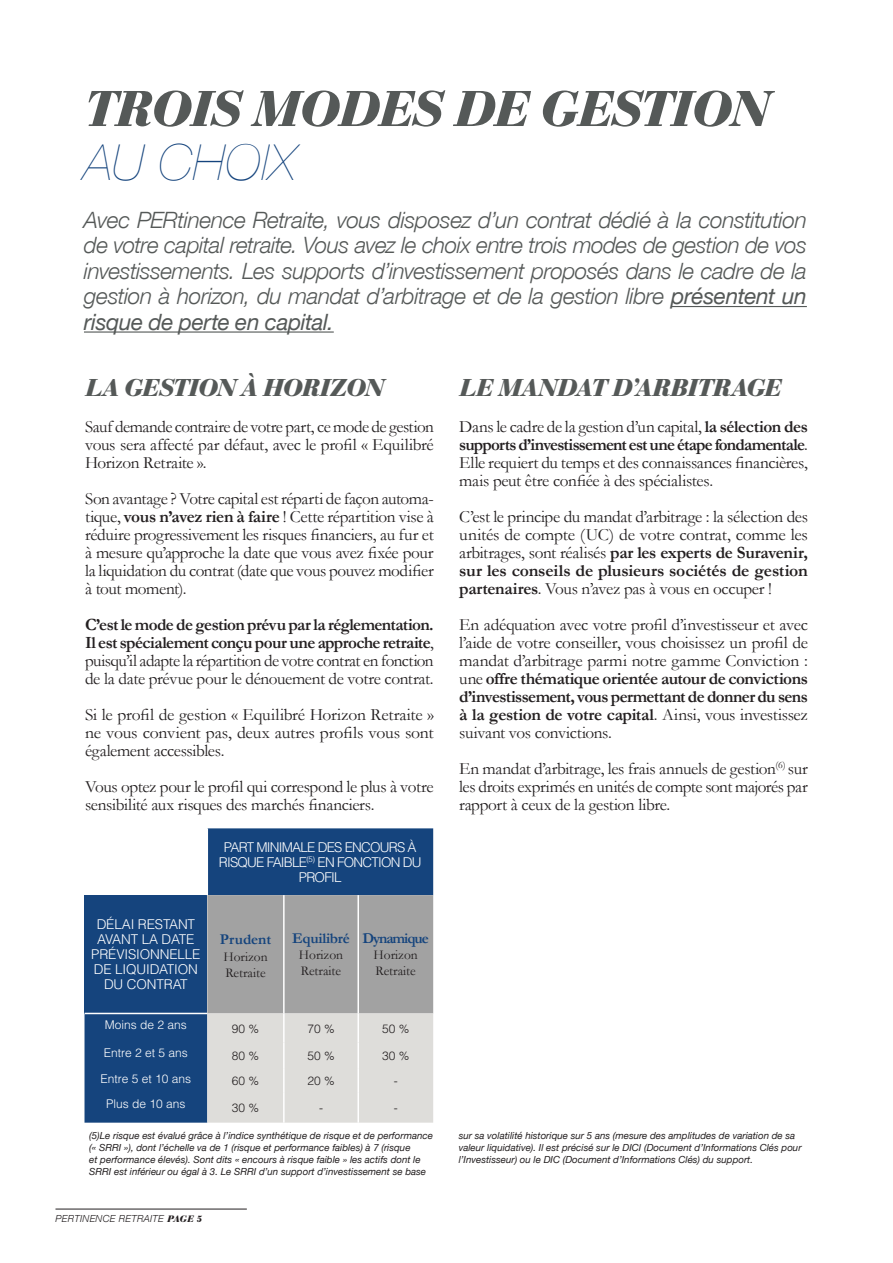
<style>
.page{position:relative;width:893px;height:1263px;background:#fff}
.page>*{position:absolute;margin:0;border:0;box-sizing:border-box;transform-origin:0 0}
.TITRE_GRAS{font:italic 700 52.5px "Bauer Bod T";letter-spacing:-.02em;color:#555958}
.TITRE_LIGHT{font:italic 200 49.5px "Helvetica Neue";letter-spacing:.01em;color:#15447d}
.titre_niveau_2{font:italic 700 25.5px "Bauer Bod T";letter-spacing:-.025em;color:#555958}
.texte_courant{font:italic 300 22.5px/25.5px "Helvetica Neue";letter-spacing:-.02em;color:#555958;text-align:justify}
.texte_courant-2{font:17.25px/18px "Garamond";letter-spacing:-.02em;color:#231f20;text-align:justify}
.t1{font:700 15px "Garamond";letter-spacing:-.02em;color:#15447d}
.t2{font:700 15px "Garamond";letter-spacing:-.07em;color:#15447d}
.t3{font:700 15px "Garamond";color:#15447d}
.t4{font:300 13.5px/15px "Helvetica LT Std";letter-spacing:-.01em;color:#fff;text-align:center}
.t5{font:300 13.5px/15px "Helvetica LT Std";letter-spacing:-.055em;color:#fff;text-align:center}
.t6{font:13.5px/16.2px "Garamond";color:#231f20}
.t7{font:300 12px "Helvetica LT Std";color:#fff}
.t8{font:300 12px "Helvetica LT Std";color:#231f20}
.t9{font:italic 9.75px/11.7px "Helvetica Neue";color:#231f20}
.chapeaux{font:italic 300 9.75px "Helvetica Neue";letter-spacing:.03em;color:#231f20}
.s1{font-weight:400}
.s2{font-weight:700}
.s3{font-family:"Bauer Bod T";font-weight:700}
</style>
<div class="page">
<hr style="left:671px;top:306px;width:136px;height:1px;background:#555958">
<hr style="left:84px;top:331px;width:250px;height:2px;background:#555958">
<svg style="left:85px;top:828px;width:348px;height:295px;fill:#15447d"></svg>
<div style="left:85px;top:895px;width:122px;height:118px;background:#15447d"></div>
<svg style="left:207px;top:895px;width:226px;height:228px;background:#bfbebd"></svg>
<hr style="left:207px;top:828px;width:1px;height:67px;background:#fff">
<hr style="left:283px;top:1013px;width:2px;height:29px;background:#fff">
<hr style="left:357px;top:1013px;width:2px;height:29px;background:#fff">
<hr style="left:283px;top:1042px;width:2px;height:26px;background:#fff">
<hr style="left:357px;top:1042px;width:2px;height:26px;background:#fff">
<hr style="left:283px;top:1068px;width:2px;height:25px;background:#fff">
<hr style="left:357px;top:1068px;width:2px;height:25px;background:#fff">
<hr style="left:283px;top:1093px;width:2px;height:30px;background:#fff">
<hr style="left:357px;top:1093px;width:2px;height:30px;background:#fff">
<hr style="left:283px;top:895px;width:2px;height:118px;background:#fff">
<hr style="left:357px;top:895px;width:2px;height:118px;background:#fff">
<hr style="left:85px;top:1013px;width:122px;height:1px;background:#fff">
<hr style="left:55px;top:1209px;width:192px;height:1px;background:#231f20">
<p class="TITRE_GRAS" style="left:84px;top:78px;width:686px">TROIS MODES DE GESTION</p>
<p class="TITRE_LIGHT" style="left:84px;top:134px;width:213px">AU CHOIX</p>
<p class="texte_courant" style="left:84px;top:207px;width:724px">Avec PERtinence Retraite, vous disposez d’un contrat dédié à la constitution de votre capital retraite. Vous avez le choix entre trois modes de gestion de vos investissements. Les supports d’investissement proposés dans le cadre de la gestion à horizon, du mandat d’arbitrage et de la gestion libre <span class="s1">présentent un risque de perte en capital.</span></p>
<p class="titre_niveau_2" style="left:85px;top:373px;width:300px">LA GESTION À HORIZON</p>
<p class="texte_courant-2" style="left:85px;top:417px;width:350px">Sauf demande contraire de votre part, ce mode de gestion vous sera affecté par défaut, avec le profil « Equilibré Horizon Retraite ».</p>
<p class="texte_courant-2" style="left:85px;top:489px;width:350px">Son avantage ? Votre capital est réparti de façon automa&shy;tique, <span class="s2">vous n’avez rien à faire</span> ! Cette répartition vise à réduire progressivement les risques financiers, au fur et à mesure qu’approche la date que vous avez fixée pour la liquidation du contrat (date que vous pouvez modifier à tout moment).</p>
<p class="texte_courant-2" style="left:85px;top:615px;width:350px"><span class="s2">C’est le mode de gestion prévu par la réglementation.<br>Il est spécialement conçu pour une approche retraite</span>, puisqu’il adapte la répartition de votre contrat en fonction de la date prévue pour le dénouement de votre contrat.</p>
<p class="texte_courant-2" style="left:85px;top:705px;width:350px">Si le profil de gestion « Equilibré Horizon Retraite » ne vous convient pas, deux autres profils vous sont également accessibles.</p>
<p class="texte_courant-2" style="left:85px;top:777px;width:350px">Vous optez pour le profil qui correspond le plus à votre sensibilité aux risques des marchés financiers.</p>
<p class="t4" style="left:91px;top:917px;width:111px">DÉLAI RESTANT<br>AVANT LA DATE<br>PRÉVISIONNELLE<br>DE LIQUIDATION<br>DU CONTRAT</p>
<p class="t5" style="left:219px;top:839px;width:204px">PART MINIMALE DES ENCOURS À<br>RISQUE FAIBLE<sup>(5)</sup> EN FONCTION DU<br>PROFIL</p>
<p class="t3" style="left:220px;top:929px;width:53px">Prudent</p>
<p class="t6" style="left:223px;top:948px;width:46px">Horizon<br>Retraite</p>
<p class="t1" style="left:292px;top:928px;width:59px">Equilibré</p>
<p class="t6" style="left:299px;top:946px;width:46px">Horizon<br>Retraite</p>
<p class="t2" style="left:363px;top:928px;width:68px">Dynamique</p>
<p class="t6" style="left:374px;top:946px;width:46px">Horizon</p>
<p class="t6" style="left:376px;top:963px;width:42px">Retraite</p>
<p class="t7" style="left:105px;top:1017px;width:84px">Moins de 2 ans</p>
<p class="t8" style="left:232px;top:1021px;width:29px">90 %</p>
<p class="t8" style="left:307px;top:1021px;width:29px">70 %</p>
<p class="t8" style="left:382px;top:1021px;width:29px">50 %</p>
<p class="t7" style="left:104px;top:1045px;width:85px">Entre 2 et 5 ans</p>
<p class="t8" style="left:232px;top:1048px;width:29px">80 %</p>
<p class="t8" style="left:307px;top:1048px;width:29px">50 %</p>
<p class="t8" style="left:382px;top:1048px;width:29px">30 %</p>
<p class="t7" style="left:101px;top:1071px;width:92px">Entre 5 et 10 ans</p>
<p class="t8" style="left:232px;top:1073px;width:29px">60 %</p>
<p class="t8" style="left:307px;top:1073px;width:29px">20 %</p>
<p class="t8" style="left:394px;top:1073px;width:5px">-</p>
<p class="t7" style="left:106px;top:1096px;width:81px">Plus de 10 ans</p>
<p class="t8" style="left:232px;top:1100px;width:29px">30 %</p>
<p class="t8" style="left:319px;top:1100px;width:5px">-</p>
<p class="t8" style="left:394px;top:1100px;width:5px">-</p>
<p class="titre_niveau_2" style="left:459px;top:373px;width:324px">LE MANDAT D’ARBITRAGE</p>
<p class="texte_courant-2" style="left:459px;top:417px;width:350px">Dans le cadre de la gestion d’un capital, <span class="s2">la sélection des supports d’investissement est une étape fondamentale</span>.<br>Elle requiert du temps et des connaissances financières, mais peut être confiée à des spécialistes.</p>
<p class="texte_courant-2" style="left:459px;top:507px;width:350px">C’est le principe du mandat d’arbitrage : la sélection des unités de compte (UC) de votre contrat, comme les arbitrages, sont réalisés <span class="s2">par les experts de Suravenir, sur les conseils de plusieurs sociétés de gestion partenaires</span>. Vous n’avez pas à vous en occuper !</p>
<p class="texte_courant-2" style="left:459px;top:615px;width:350px">En adéquation avec votre profil d’investisseur et avec l’aide de votre conseiller, vous choisissez un profil de mandat d’arbitrage parmi notre gamme Conviction : une <span class="s2">offre thématique orientée autour de convictions d’investissement, vous permettant de donner du sens à la gestion de votre capital</span>. Ainsi, vous investissez suivant vos convictions.</p>
<p class="texte_courant-2" style="left:459px;top:759px;width:350px">En mandat d’arbitrage, les frais annuels de gestion<sup>(6)</sup> sur les droits exprimés en unités de compte sont majorés par rapport à ceux de la gestion libre.</p>
<p class="t9" style="left:89px;top:1130px;width:345px">(5)Le risque est évalué grâce à l’indice synthétique de risque et de performance (« SRRI »), dont l’échelle va de 1 (risque et performance faibles) à 7 (risque<br>et performance élevés). Sont dits « encours à risque faible » les actifs dont le SRRI est inférieur ou égal à 3. Le SRRI d’un support d’investissement se base</p>
<p class="t9" style="left:459px;top:1130px;width:344px">sur sa volatilité historique sur 5 ans (mesure des amplitudes de variation de sa valeur liquidative). Il est précisé sur le DICI (Document d’Informations Clés pour l’Investisseur) ou le DIC (Document d’Informations Clés) du support.</p>
<p class="chapeaux" style="left:55px;top:1213px;width:148px">PERTINENCE RETRAITE <span class="s3">PAGE 5</span></p>
</div>
